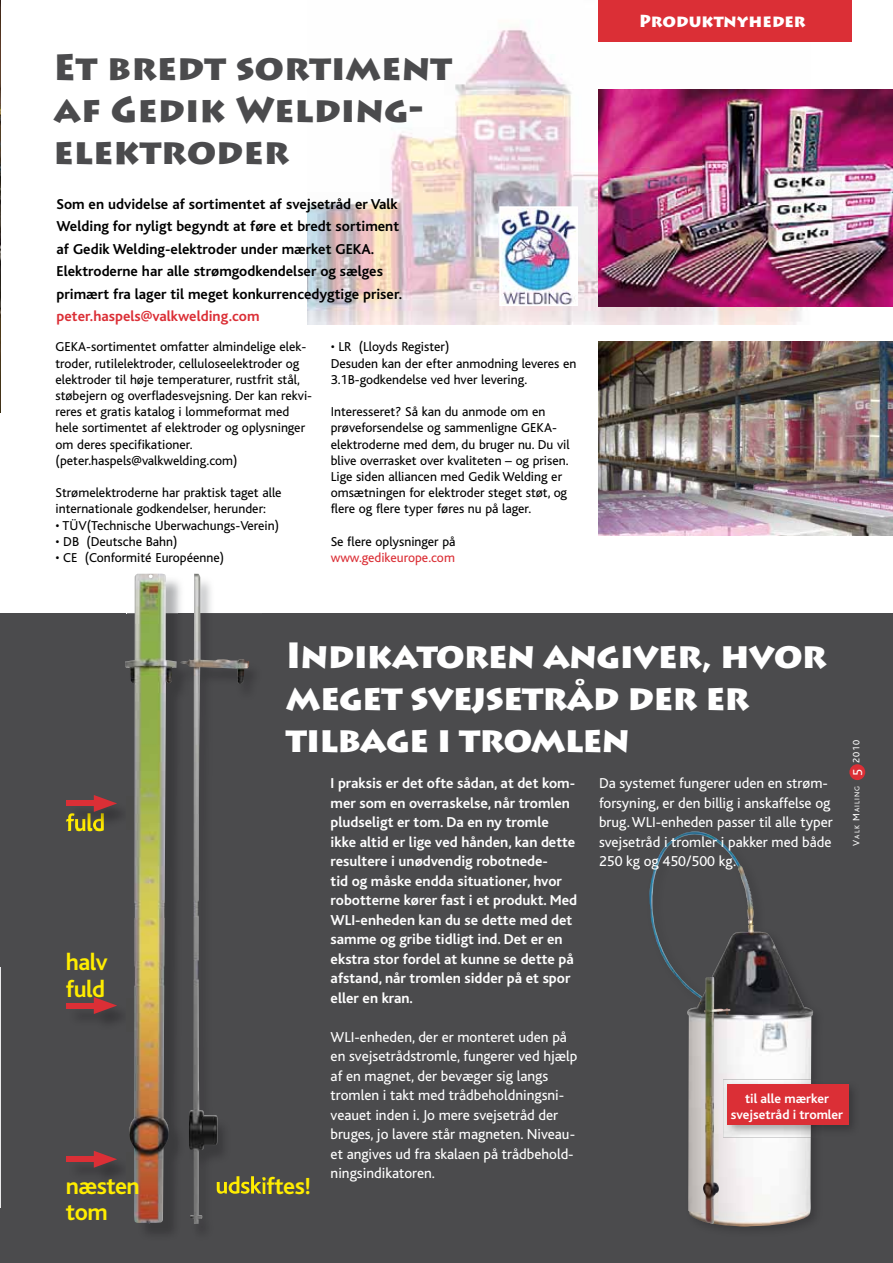
<style>
.page{position:relative;width:893px;height:1263px;background:#fff}
.page>*{position:absolute;margin:0;border:0;box-sizing:border-box;transform-origin:0 0}
.t1{font:900 36px/42px "Lithos Pro";letter-spacing:-.025em;color:#fff}
.t2{font:900 36px/42px "Lithos Pro";color:#4b4b4d}
.t3{font:700 24.45px/27px "Kl Bliss";letter-spacing:-.025em;color:#ffed00}
.t4{font:900 17.25px "Lithos Pro";color:#fff;scale:.96 1}
.t5{font:15px/19.5px "Kl Bliss";color:#fff}
.t6{font:700 15px/19.5px "Kl Bliss";color:#fff}
.t7{font:700 15px/22.5px "Kl Bliss";color:#000}
.t8{font:700 15px "Kl Bliss";color:#db2f36}
.t9{font:13.5px/16.2px "Kl Bliss";color:#000}
.t10{font:700 13.5px/16.2px "Kl Bliss";color:#fff;text-align:center}
.t11{font:13.5px "Kl Bliss";color:#db2f36}
.t12{font:13.5px "Kl Bliss";color:#fff}
.t13{font:9.75px "Kl Bliss";color:#fff}
.t14{font:7.35px "Kl Bliss";letter-spacing:.135em;color:#fff}
.s1{font-size:9.75px}
</style>
<div class="page">
<div style="left:0;top:613px;width:893px;height:650px;background:#4b4b4d"></div>
<hr style="left:0;top:967px;width:1px;height:240px;background:#ebebec">
<img style="left:307px;top:29px;width:504px;height:296px">
<div style="left:849px;top:764px;width:16px;height:16px;background:#db2f36;border-radius:50%"></div>
<div style="left:598px;top:0;width:254px;height:42px;background:#db2f36"></div>
<img style="left:598px;top:341px;width:295px;height:195px">
<img style="left:68px;top:797px;width:53px;height:24px">
<img style="left:68px;top:813px;width:36px;height:16px">
<div style="left:66px;top:801px;width:37px;height:5px;background:#db2f36"></div>
<svg style="left:94px;top:795px;width:23px;height:17px"></svg>
<img style="left:68px;top:999px;width:53px;height:24px">
<div style="left:66px;top:1003px;width:37px;height:5px;background:#db2f36"></div>
<svg style="left:94px;top:997px;width:23px;height:17px"></svg>
<img style="left:82px;top:1152px;width:39px;height:24px">
<div style="left:66px;top:1156px;width:37px;height:6px;background:#db2f36"></div>
<svg style="left:94px;top:1151px;width:23px;height:17px"></svg>
<img style="left:125px;top:574px;width:52px;height:650px">
<img style="left:249px;top:1176px;width:13px;height:18px">
<img style="left:180px;top:574px;width:69px;height:650px">
<img style="left:718px;top:1014px;width:97px;height:215px">
<img style="left:649px;top:831px;width:164px;height:395px">
<img style="left:703px;top:977px;width:27px;height:247px">
<img style="left:598px;top:90px;width:295px;height:216px">
<img style="left:0;top:0;width:1px;height:412px">
<img style="left:723px;top:1079px;width:130px;height:58px">
<div style="left:727px;top:1084px;width:122px;height:40px;background:#db2f36"></div>
<img style="left:499px;top:206px;width:79px;height:100px">
<h1 class="t2" style="left:53px;top:47px;width:400px">Et bredt sortiment af Gedik Welding&shy;elektroder</h1>
<p class="t7" style="left:57px;top:193px;width:347px">Som en udvidelse af sortimentet af svejsetråd er Valk Welding for nyligt begyndt at føre et bredt sortiment af Gedik Welding-elektroder under mærket GEKA.<br>Elektroderne har alle strømgodkendelser og sælges primært fra lager til meget konkurrencedygtige priser.</p>
<p class="t8" style="left:57px;top:308px;width:204px">peter.haspels@valkwelding.com</p>
<p class="t9" style="left:56px;top:339px;width:258px">GEKA-sortimentet omfatter almindelige elek&shy;troder, rutilelektroder, celluloseelektroder og elektroder til høje temperaturer, rustfrit stål, støbejern og overfladesvejsning. Der kan rekvi&shy;reres et gratis katalog i lommeformat med hele sortimentet af elektroder og oplysninger om deres specifikationer. (peter.haspels@valkwelding.com)</p>
<p class="t9" style="left:56px;top:485px;width:228px">Strømelektroderne har praktisk taget alle internationale godkendelser, herunder:</p>
<p class="t9" style="left:56px;top:517px;width:225px">• TÜV(Technische Uberwachungs-Verein)</p>
<p class="t9" style="left:56px;top:533px;width:124px">• DB (Deutsche Bahn)</p>
<p class="t9" style="left:56px;top:550px;width:170px">• CE (Conformité Européenne)</p>
<p class="t9" style="left:331px;top:339px;width:247px">• LR (Lloyds Register)<br>Desuden kan der efter anmodning leveres en<br>3.1B-godkendelse ved hver levering.</p>
<p class="t9" style="left:331px;top:404px;width:241px">Interesseret? Så kan du anmode om en prøveforsendelse og sammenligne GEKA&shy;elektroderne med dem, du bruger nu. Du vil blive overrasket over kvaliteten – og prisen.<br>Lige siden alliancen med Gedik Welding er omsætningen for elektroder steget støt, og flere og flere typer føres nu på lager.</p>
<p class="t9" style="left:331px;top:533px;width:126px">Se flere oplysninger på</p>
<p class="t11" style="left:331px;top:550px;width:126px">www.gedikeurope.com</p>
<p class="t4" style="left:639px;top:10px;width:175px">Produktnyheder</p>
<h2 class="t3" style="left:66px;top:809px;width:41px">fuld</h2>
<h2 class="t3" style="left:66px;top:949px;width:43px">halv fuld</h2>
<h2 class="t3" style="left:66px;top:1172px;width:75px">næsten tom</h2>
<h1 class="t1" style="left:286px;top:636px;width:542px">Indikatoren angiver, hvor meget svejsetråd der er tilbage i tromlen</h1>
<h2 class="t3" style="left:215px;top:1172px;width:97px">udskiftes!</h2>
<p class="t6" style="left:331px;top:774px;width:248px">I praksis er det ofte sådan, at det kom&shy;mer som en overraskelse, når tromlen pludseligt er tom. Da en ny tromle ikke altid er lige ved hånden, kan dette resultere i unødvendig robotnede-<br>tid og måske endda situationer, hvor robotterne kører fast i et produkt. Med WLI-enheden kan du se dette med det samme og gribe tidligt ind. Det er en ekstra stor fordel at kunne se dette på afstand, når tromlen sidder på et spor eller en kran.</p>
<p class="t5" style="left:331px;top:1027px;width:248px">WLI-enheden, der er monteret uden på en svejsetrådstromle, fungerer ved hjælp af en magnet, der bevæger sig langs tromlen i takt med trådbeholdningsni&shy;veauet inden i. Jo mere svejsetråd der bruges, jo lavere står magneten. Niveau&shy;et angives ud fra skalaen på trådbehold&shy;ningsindikatoren.</p>
<p class="t5" style="left:599px;top:774px;width:235px">Da systemet fungerer uden en strøm&shy;forsyning, er den billig i anskaffelse og brug. WLI-enheden passer til alle typer svejsetråd i tromler i pakker med både 250 kg og 450/500 kg.</p>
<p class="t10" style="left:731px;top:1090px;width:114px">til alle mærker svejsetråd i tromler</p>
<p class="t13" style="left:851px;top:763px;width:25px;rotate:-90deg">2010</p>
<p class="t12" style="left:851px;top:776px;width:9px;rotate:-90deg">5</p>
<p class="t14" style="left:853px;top:846px;width:61px;rotate:-90deg"><span class="s1">V</span>alk <span class="s1">M</span>ailing</p>
</div>
